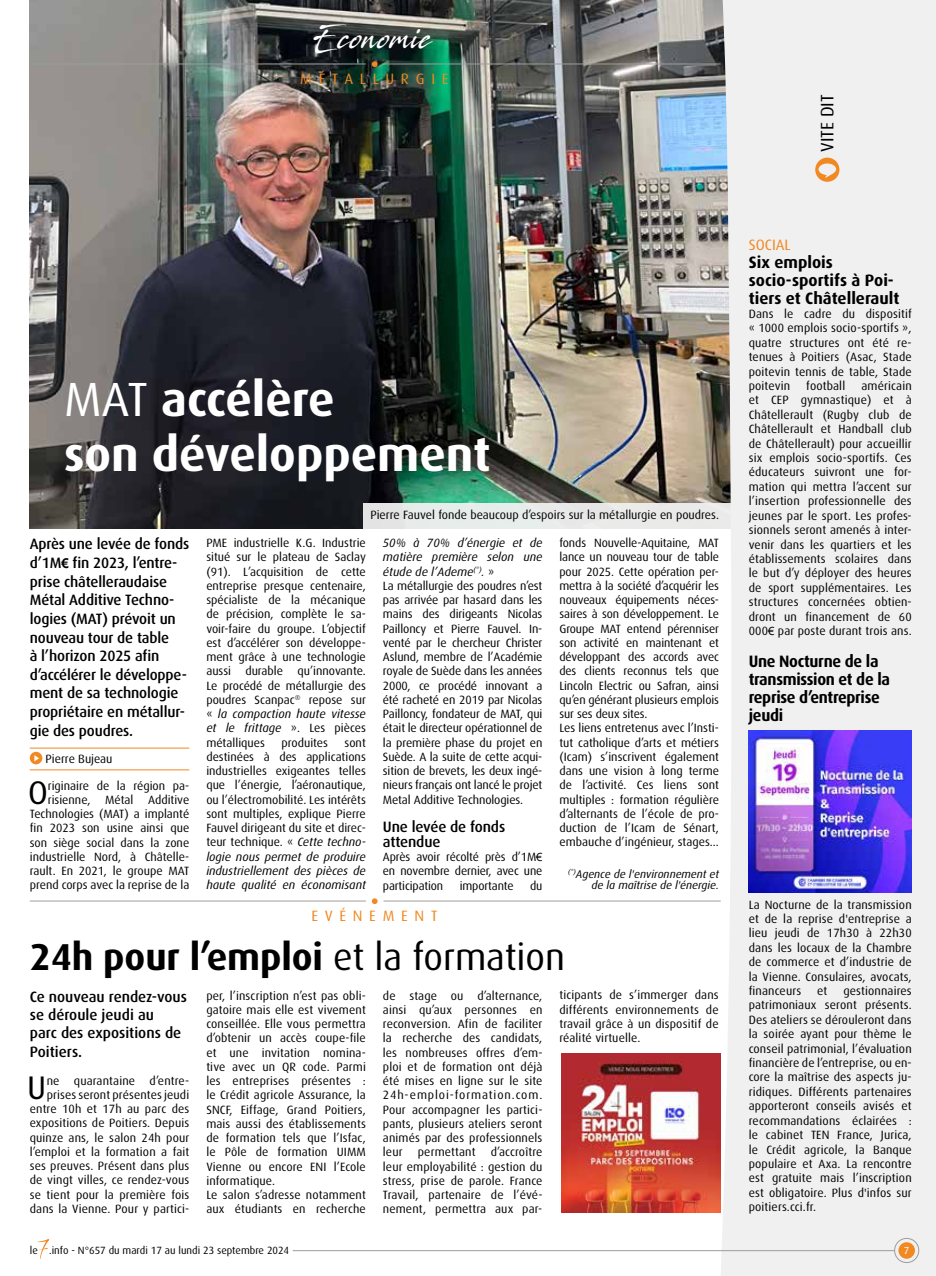
<style>
.page{position:relative;width:936px;height:1276px;background:#fff}
.page>*{position:absolute;margin:0;border:0;box-sizing:border-box;transform-origin:0 0}
.t1{font:700 48px/55.5px "Dax";color:#fff}
.t2{font:700 37.5px "Dax";letter-spacing:-.005em;color:#000}
.t3{font:32.7px "Dax";color:#000}
.t4{font:30px "Stingray";letter-spacing:.04em;color:#fff;scale:.74 1}
.t5{font:18px "Dax";color:#000}
.t6{font:700 16.5px/18px "Dax";letter-spacing:-.02em;color:#000;scale:.96 1}
.t7{font:700 16.5px/18px "Dax";color:#000}
.t8{font:500 15px/18.6px "Dax";letter-spacing:-.01em;color:#000}
.t9{font:15px "Dax";letter-spacing:.45em;color:#f18821}
.t10{font:12px/14.2px "Dax";color:#000;text-align:justify}
.t11{font:italic 11.25px/11.2px "Dax";color:#000;text-align:right}
.t12{font:10.5px "Dax";color:#000}
.t13{font:10.2px "Dax";color:#fff}
.s1{font-weight:400}
.s2{font-family:"Arial";font-weight:700;font-size:13.5px}
.s3{font-style:italic}
.s4{font-family:"Arial";font-size:11.25px}
</style>
<div class="page">
<img style="left:30px;top:0;width:689px;height:528px">
<div style="left:363px;top:503px;width:379px;height:25px;background:#e7eaea"></div>
<div style="left:719px;top:0;width:216px;height:1276px;background:#f0f0f0"></div>
<svg style="left:815px;top:158px;width:24px;height:24px"></svg>
<hr style="left:30px;top:748px;width:159px;height:1px;background:#f18825">
<svg style="left:30px;top:752px;width:12px;height:12px"></svg>
<hr style="left:30px;top:769px;width:159px;height:1px;background:#f18825">
<hr style="left:30px;top:900px;width:336px;height:1px;background:#9d9d9c">
<hr style="left:383px;top:900px;width:337px;height:1px;background:#9d9d9c">
<svg style="left:372px;top:898px;width:5px;height:6px"></svg>
<div style="left:898px;top:1242px;width:16px;height:16px;background:#f18821;border-radius:50%"></div>
<div style="left:894px;top:1238px;width:24px;height:24px;border:1px solid #9d9d9c;border-radius:50%"></div>
<hr style="left:293px;top:1250px;width:601px;height:1px;background:#9d9d9c">
<svg style="left:38px;top:1239px;width:11px;height:19px"></svg>
<img style="left:561px;top:1053px;width:159px;height:160px">
<hr style="left:30px;top:64px;width:336px;height:1px;background:#9d9d9c">
<hr style="left:383px;top:64px;width:337px;height:1px;background:#9d9d9c">
<svg style="left:372px;top:61px;width:5px;height:6px"></svg>
<img style="left:748px;top:730px;width:163px;height:162px">
<h3 class="t4" style="left:314px;top:18px;width:160px">Economie</h3>
<p class="t9" style="left:300px;top:71px;width:150px">MÉTALLURGIE</p>
<h3 class="t5" style="left:817px;top:152px;width:59px;rotate:-90deg">VITE DIT</h3>
<h1 class="t1" style="left:64px;top:372px;width:428px"><span class="s1">MAT</span> accélère<br>son développement</h1>
<p class="t10" style="left:370px;top:508px;width:350px">Pierre Fauvel fonde beaucoup d’espoirs sur la métallurgie en poudres.</p>
<p class="t8" style="left:30px;top:535px;width:161px">Après une levée de fonds d’1M<span class="s2">€</span> fin 2023, l’entre&shy;prise châtelleraudaise<br>Métal Additive Techno&shy;logies (MAT) prévoit un nouveau tour de table<br>à l’horizon 2025 afin d’accélérer le développe&shy;ment de sa technologie propriétaire en métallur&shy;gie des poudres.</p>
<p class="t10" style="left:46px;top:751px;width:68px">Pierre Bujeau</p>
<h3 class="t3" style="left:28px;top:774px;width:21px">O</h3>
<p class="t10" style="left:30px;top:778px;width:161px;text-align:right">riginaire de la région pa&shy;risienne, Métal Additive<br>Technologies (MAT) a implanté fin 2023 son usine ainsi que son siège social dans la zone industrielle Nord, à Châtelle&shy;rault. En 2021, le groupe MAT prend corps avec la reprise de la</p>
<p class="t10" style="left:206px;top:536px;width:161px">PME industrielle K.G. Industrie situé sur le plateau de Saclay (91). L’acquisition de cette entreprise presque centenaire, spécialiste de la mécanique de précision, complète le sa&shy;voir-faire du groupe. L’objectif est d’accélérer son développe&shy;ment grâce à une technologie aussi durable qu’innovante.<br>Le procédé de métallurgie des poudres Scanpac<sup>®</sup> repose sur « <span class="s3">la compaction haute vitesse et le frittage</span> ». Les pièces métalliques</p>
<p class="t10" style="left:281px;top:735px;width:48px">produites</p>
<p class="t10" style="left:206px;top:735px;width:161px;text-indent:138px">sont destinées à des applications industrielles exigeantes telles que l’énergie, l’aéronautique, ou l’électromobilité. Les intérêts sont multiples, explique Pierre Fauvel dirigeant du site et direc&shy;teur technique. « <span class="s3">Cette techno&shy;logie nous permet de produire industriellement des pièces de haute qualité en économisant</span></p>
<p class="t10" style="left:383px;top:536px;width:161px;text-align:left"><span class="s3">50% à 70% d’énergie et de matière première selon une étude de l’Ademe</span><sup>(*)</sup><span class="s3">.</span> »<br>La métallurgie des poudres n’est pas arrivée par hasard dans les mains des dirigeants Nicolas<br>Pailloncy et Pierre Fauvel. In&shy;venté par le chercheur Christer<br>Aslund, membre de l’Académie royale de Suède dans les années<br>2000, ce procédé innovant a été racheté en 2019 par Nicolas<br>Pailloncy, fondateur de MAT, qui était le directeur opérationnel de la première phase du projet en<br>Suède. A la suite de cette acqui&shy;sition de brevets, les deux ingé&shy;nieurs français ont lancé le projet<br>Metal Additive Technologies.</p>
<p class="t8" style="left:383px;top:820px;width:124px;line-height:14.4px">Une levée de fonds attendue</p>
<p class="t10" style="left:383px;top:850px;width:161px">Après avoir récolté près d’1M<span class="s4">€ </span>en novembre dernier, avec une participation</p>
<p class="t10" style="left:459px;top:878px;width:55px">importante</p>
<p class="t10" style="left:530px;top:878px;width:14px">du</p>
<p class="t9" style="left:311px;top:907px;width:127px">EVÉNEMENT</p>
<p class="t10" style="left:559px;top:536px;width:161px;text-align:left">fonds Nouvelle-Aquitaine, MAT lance un nouveau tour de table pour 2025. Cette opération per&shy;mettra à la société d’acquérir les nouveaux équipements néces&shy;saires à son développement. Le<br>Groupe MAT entend pérenniser son activité en maintenant et développant des accords avec des clients reconnus tels que<br>Lincoln Electric ou Safran, ainsi qu’en générant plusieurs emplois sur ses deux sites.<br>Les liens entretenus avec l’Insti&shy;tut catholique d’arts et métiers (Icam) s’inscrivent également dans une vision à long terme de l’activité. Ces liens sont multiples : formation régulière d’alternants de l’école de pro&shy;duction de l’Icam de Sénart, embauche d’ingénieur, stages...</p>
<p class="t11" style="left:568px;top:868px;width:152px"><sup>(*)</sup>Agence de l'environnement et de la maîtrise de l'énergie.</p>
<h2 class="t2" style="left:30px;top:936px;width:536px">24h pour l’emploi <span class="s1">et la formation</span></h2>
<p class="t8" style="left:30px;top:987px;width:159px">Ce nouveau rendez-vous se déroule jeudi au<br>parc des expositions de<br>Poitiers.</p>
<h3 class="t3" style="left:27px;top:1069px;width:21px">U</h3>
<p class="t10" style="left:30px;top:1073px;width:161px;text-align:right">ne quarantaine d’entre&shy;prises seront présentes jeudi entre 10h et 17h au parc des expositions de Poitiers. Depuis quinze ans, le salon 24h pour l’emploi et la formation a fait ses preuves. Présent dans plus de vingt villes, ce rendez-vous se tient pour la première fois dans la Vienne. Pour y partici-</p>
<p class="t10" style="left:206px;top:988px;width:161px;text-align:left">per, l’inscription n’est pas obli&shy;gatoire mais elle est vivement conseillée. Elle vous permettra d’obtenir un accès coupe-file et une invitation nomina&shy;tive avec un QR code. Parmi les entreprises présentes : le Crédit agricole Assurance, la<br>SNCF, Eiffage, Grand Poitiers, mais aussi des établissements de formation tels que l’Isfac, le Pôle de formation UIMM<br>Vienne ou encore ENI l’Ecole informatique.<br>Le salon s’adresse notamment aux étudiants en recherche</p>
<p class="t10" style="left:383px;top:988px;width:161px">de stage ou d’alternance, ainsi qu’aux personnes en reconversion. Afin de faciliter la recherche des candidats, les nombreuses offres d’em&shy;ploi et de formation ont déjà été mises en ligne sur le site 24h-emploi-formation.com.<br>Pour accompagner les partici&shy;pants, plusieurs ateliers seront animés par des professionnels leur</p>
<p class="t10" style="left:383px;top:1145px;width:161px;text-indent:108px">d’accroître leur employabilité : gestion du stress, prise de parole. France Travail, partenaire de l’évé&shy;nement, permettra aux par-</p>
<p class="t10" style="left:418px;top:1145px;width:59px">permettant</p>
<p class="t10" style="left:559px;top:988px;width:161px">ticipants de s’immerger dans différents environnements de travail grâce à un dispositif de réalité virtuelle.</p>
<p class="t9" style="left:748px;top:236px;width:43px">SOCIAL</p>
<h3 class="t7" style="left:748px;top:253px;width:152px">Six emplois socio-sportifs à Poi&shy;tiers et Châtellerault</h3>
<p class="t10" style="left:748px;top:307px;width:164px">Dans le cadre du dispositif « 1000 emplois socio-sportifs », quatre structures ont été re&shy;tenues à Poitiers (Asac, Stade poitevin tennis de table, Stade poitevin</p>
<p class="t10" style="left:806px;top:379px;width:40px">football</p>
<p class="t10" style="left:748px;top:379px;width:164px;text-indent:113px">américain et CEP gymnastique) et à Châtellerault (Rugby club de Châtellerault et Handball club de Châtellerault) pour accueillir six emplois socio-sportifs. Ces éducateurs suivront une for&shy;mation qui mettra l’accent sur l’insertion professionnelle des jeunes par le sport. Les profes&shy;sionnels seront amenés à inter&shy;venir dans les quartiers et les établissements scolaires dans le but d’y déployer des heures de sport supplémentaires. Les structures concernées obtien&shy;dront un financement de 60<br>000<span class="s4">€</span> par poste durant trois ans.</p>
<h3 class="t6" style="left:748px;top:653px;width:149px">Une Nocturne de la transmission et de la reprise d’entreprise jeudi</h3>
<p class="t10" style="left:748px;top:897px;width:164px">La Nocturne de la transmission et de la reprise d'entreprise a lieu jeudi de 17h30 à 22h30 dans les locaux de la Chambre de commerce et d’industrie de la Vienne. Consulaires, avocats, financeurs</p>
<p class="t10" style="left:748px;top:984px;width:164px;text-indent:95px">gestionnaires patrimoniaux seront présents.<br>Des ateliers se dérouleront dans la soirée ayant pour thème le conseil patrimonial, l’évaluation financière de l’entreprise, ou en&shy;core la maîtrise des aspects ju&shy;ridiques. Différents partenaires apporteront conseils avisés et recommandations éclairées : le cabinet TEN France, Jurica, le Crédit agricole, la Banque populaire et Axa. La rencontre est gratuite mais l’inscription est obligatoire. Plus d'infos sur poitiers.cci.fr.</p>
<p class="t10" style="left:817px;top:984px;width:12px">et</p>
<p class="t12" style="left:30px;top:1244px;width:261px">le .info - N°657 du mardi 17 au lundi 23 septembre 2024</p>
<p class="t13" style="left:903px;top:1244px;width:7px">7</p>
</div>
